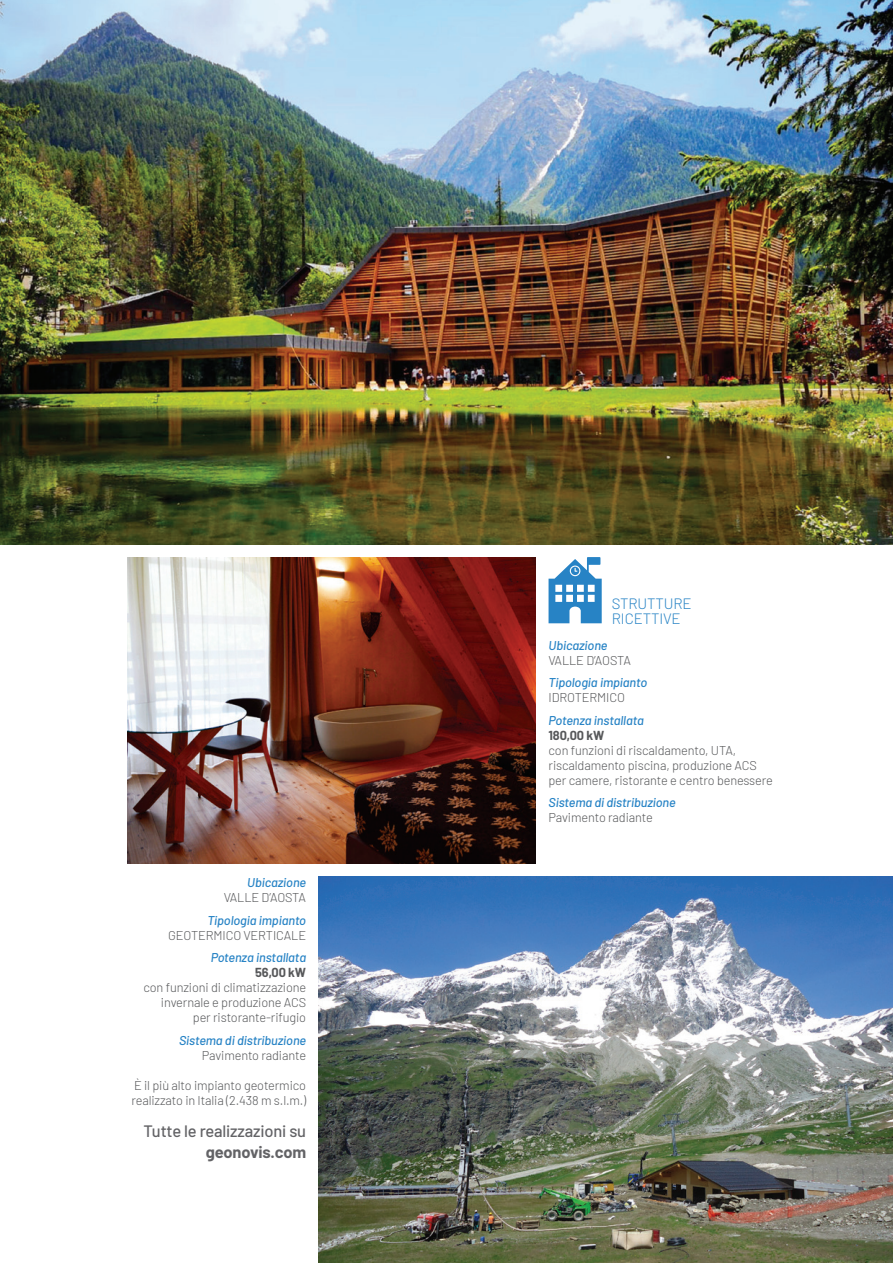
<style>
.page{position:relative;width:893px;height:1263px;background:#fff}
.page>*{position:absolute;margin:0;border:0;box-sizing:border-box;transform-origin:0 0}
.t1{font:500 16.5px/21px "Barlow";letter-spacing:-.01em;color:#636366;text-align:right}
.t2{font:300 15px/15px "Barlow";letter-spacing:-.01em;color:#2783c5}
.t3{font:300 12.75px/15px "Barlow";letter-spacing:-.01em;color:#57585a}
.t4{font:italic 500 12.75px "Barlow";letter-spacing:-.01em;color:#2783c5}
.t5{font:700 12.75px "Barlow";letter-spacing:-.01em;color:#57585a}
.s1{font-weight:700}
</style>
<div class="page">
<img style="left:0;top:0;width:893px;height:544px">
<img style="left:128px;top:557px;width:408px;height:306px">
<img style="left:319px;top:876px;width:574px;height:387px">
<svg style="left:549px;top:557px;width:53px;height:66px"></svg>
<p class="t4" style="left:247px;top:873px;width:60px">Ubicazione</p>
<p class="t3" style="left:224px;top:889px;width:84px">VALLE D’AOSTA</p>
<p class="t4" style="left:207px;top:911px;width:100px">Tipologia impianto</p>
<p class="t3" style="left:168px;top:927px;width:140px">GEOTERMICO VERTICALE</p>
<p class="t4" style="left:211px;top:948px;width:97px">Potenza installata</p>
<p class="t5" style="left:255px;top:963px;width:52px">56,00 kW</p>
<p class="t3" style="left:143px;top:979px;width:164px;text-align:right">con funzioni di climatizzazione invernale e produzione ACS</p>
<p class="t3" style="left:193px;top:1009px;width:115px">per ristorante-rifugio</p>
<p class="t4" style="left:179px;top:1031px;width:129px">Sistema di distribuzione</p>
<p class="t3" style="left:202px;top:1047px;width:106px">Pavimento radiante</p>
<p class="t3" style="left:131px;top:1077px;width:176px">È il più alto impianto geotermico realizzato in Italia (2.438 m s.l.m.)</p>
<p class="t1" style="left:143px;top:1119px;width:164px">Tutte le realizzazioni su <span class="s1">geonovis.com</span></p>
<p class="t2" style="left:612px;top:594px;width:81px">STRUTTURE<br>RICETTIVE</p>
<p class="t4" style="left:549px;top:636px;width:60px">Ubicazione</p>
<p class="t3" style="left:549px;top:652px;width:84px">VALLE D’AOSTA</p>
<p class="t4" style="left:549px;top:673px;width:100px">Tipologia impianto</p>
<p class="t3" style="left:549px;top:689px;width:78px">IDROTERMICO</p>
<p class="t4" style="left:549px;top:711px;width:97px">Potenza installata</p>
<p class="t5" style="left:549px;top:726px;width:57px">180,00 kW</p>
<p class="t3" style="left:549px;top:742px;width:226px">con funzioni di riscaldamento, UTA, riscaldamento piscina, produzione ACS per camere, ristorante e centro benessere</p>
<p class="t4" style="left:549px;top:793px;width:129px">Sistema di distribuzione</p>
<p class="t3" style="left:549px;top:809px;width:106px">Pavimento radiante</p>
</div>
